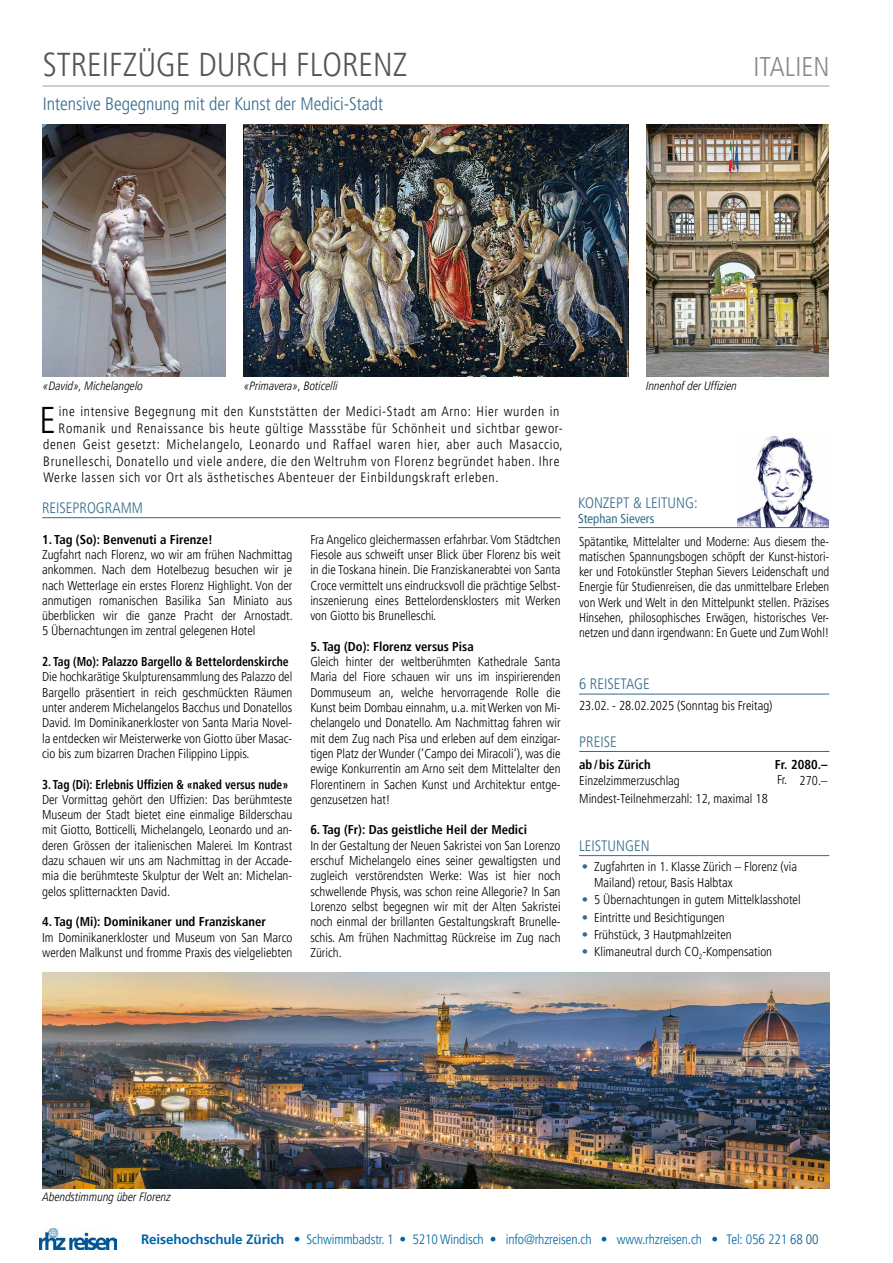
<style>
.page{position:relative;width:893px;height:1263px;background:#fff}
.page>*{position:absolute;margin:0;border:0;box-sizing:border-box;transform-origin:0 0}
.t1{font:300 condensed 37.2px "Frutiger LT Pro";color:#000}
.t2{font:300 condensed 33px "Frutiger LT Pro";color:#555756}
.t3{font:300 condensed 27px "Frutiger LT Pro";color:#878988}
.t4{font:300 condensed 18px "Frutiger LT Pro";color:#346b8a}
.t5{font:300 condensed 15px "Frutiger LT Pro";color:#346b8a}
.t6{font:300 condensed 13.5px "Frutiger LT Pro";letter-spacing:.05em;color:#000}
.t7{font:300 condensed 13.5px "Frutiger LT Pro";letter-spacing:-.01em;color:#0065a5}
.t8{font:300 condensed 12.75px/15.3px "Frutiger LT Pro";color:#000;text-align:justify}
.t9{font:700 condensed 12.75px "Frutiger LT Pro";color:#000}
.t10{font:700 condensed 12.75px "Frutiger LT Pro";color:#000;scale:.92 1}
.t11{font:700 condensed 12.75px "Frutiger LT Pro";color:#000;scale:.9 1}
.t12{font:condensed 12.75px "Frutiger LT Pro";color:#346b8a}
.t13{font:italic 300 condensed 12px "Frutiger LT Pro";color:#000}
.s1{color:#346b8a}
.s2{font-weight:700;font-stretch:normal}
.s3{color:#005072}
</style>
<div class="page">
<img style="left:40px;top:1228px;width:77px;height:21px">
<hr style="left:42px;top:517px;width:519px;height:1px;background:#346b8a">
<hr style="left:579px;top:855px;width:250px;height:1px;background:#346b8a">
<hr style="left:579px;top:694px;width:250px;height:1px;background:#346b8a">
<hr style="left:43px;top:86px;width:786px;height:1px;background:#9d9e9e">
<hr style="left:579px;top:751px;width:250px;height:1px;background:#346b8a">
<img style="left:244px;top:124px;width:384px;height:253px">
<img style="left:646px;top:124px;width:183px;height:253px">
<img style="left:43px;top:124px;width:183px;height:253px">
<img style="left:43px;top:972px;width:786px;height:216px">
<img style="left:738px;top:436px;width:90px;height:91px">
<hr style="left:578px;top:527px;width:250px;height:1px;background:#346b8a">
<h2 class="t2" style="left:43px;top:45px;width:366px">STREIFZÜGE DURCH FLORENZ</h2>
<h3 class="t3" style="left:753px;top:51px;width:77px">ITALIEN</h3>
<h3 class="t4" style="left:43px;top:94px;width:342px">Intensive Begegnung mit der Kunst der Medici-Stadt</h3>
<p class="t13" style="left:43px;top:379px;width:102px">«David», Michelangelo</p>
<p class="t13" style="left:244px;top:379px;width:96px">«Primavera», Boticelli</p>
<p class="t13" style="left:646px;top:379px;width:93px">Innenhof der Uffizien</p>
<h1 class="t1" style="left:40px;top:399px;width:18px">E</h1>
<p class="t6" style="left:59px;top:404px;width:502px">ine intensive Begegnung mit den Kunststätten der Medici-Stadt am Arno: Hier wurden in</p>
<p class="t6" style="left:59px;top:420px;width:506px">Romanik und Renaissance bis heute gültige Massstäbe für Schönheit und sichtbar gewor-</p>
<p class="t6" style="left:43px;top:437px;width:521px">denen Geist gesetzt: Michelangelo, Leonardo und Raffael waren hier, aber auch Masaccio,</p>
<p class="t6" style="left:43px;top:453px;width:518px">Brunelleschi, Donatello und viele andere, die den Weltruhm von Florenz begründet haben. Ihre</p>
<p class="t6" style="left:43px;top:470px;width:457px">Werke lassen sich vor Ort als ästhetisches Abenteuer der Einbildungskraft erleben.</p>
<p class="t5" style="left:42px;top:499px;width:102px">REISEPROGRAMM</p>
<p class="t9" style="left:42px;top:532px;width:172px">1. Tag (So): Benvenuti a Firenze!</p>
<p class="t8" style="left:42px;top:547px;width:252px">Zugfahrt nach Florenz, wo wir am frühen Nachmittag ankommen. Nach dem Hotelbezug besuchen wir je nach Wetterlage ein erstes Florenz Highlight. Von der anmutigen romanischen Basilika San Miniato aus überblicken wir die ganze Pracht der Arnostadt.<br>5 Übernachtungen im zentral gelegenen Hotel</p>
<p class="t10" style="left:42px;top:654px;width:269px">2. Tag (Mo): Palazzo Bargello &amp; Bettelordenskirche</p>
<p class="t8" style="left:42px;top:669px;width:252px">Die hochkarätige Skulpturensammlung des Palazzo del Bargello präsentiert in reich geschmückten Räumen unter anderem Michelangelos Bacchus und Donatellos David. Im Dominikanerkloster von Santa Maria Novel&shy;la entdecken wir Meisterwerke von Giotto über Masac&shy;cio bis zum bizarren Drachen Filippino Lippis.</p>
<p class="t11" style="left:42px;top:776px;width:275px">3. Tag (Di): Erlebnis Uffizien &amp; «naked versus nude»</p>
<p class="t8" style="left:42px;top:792px;width:252px">Der Vormittag gehört den Uffizien: Das berühmteste Museum der Stadt bietet eine einmalige Bilderschau mit Giotto, Botticelli, Michelangelo, Leonardo und an&shy;deren Grössen der italienischen Malerei. Im Kontrast dazu schauen wir uns am Nachmittag in der Accade&shy;mia die berühmteste Skulptur der Welt an: Michelan&shy;gelos splitternackten David.</p>
<p class="t9" style="left:42px;top:914px;width:225px">4. Tag (Mi): Dominikaner und Franziskaner</p>
<p class="t8" style="left:42px;top:929px;width:252px">Im Dominikanerkloster und Museum von San Marco werden Malkunst und fromme Praxis des vielgeliebten</p>
<p class="t8" style="left:310px;top:532px;width:252px">Fra Angelico gleichermassen erfahrbar. Vom Städtchen Fiesole aus schweift unser Blick über Florenz bis weit in die Toskana hinein. Die Franziskanerabtei von Santa Croce vermittelt uns eindrucksvoll die prächtige Selbst&shy;inszenierung eines Bettelordensklosters mit Werken von Giotto bis Brunelleschi.</p>
<p class="t9" style="left:310px;top:639px;width:165px">5. Tag (Do): Florenz versus Pisa</p>
<p class="t8" style="left:310px;top:654px;width:252px">Gleich hinter der weltberühmten Kathedrale Santa Maria del Fiore schauen wir uns im inspirierenden Dommuseum an, welche hervorragende Rolle die Kunst beim Dombau einnahm, u.a. mit Werken von Mi&shy;chelangelo und Donatello. Am Nachmittag fahren wir mit dem Zug nach Pisa und erleben auf dem einzigar&shy;tigen Platz der Wunder (’Campo dei Miracoli’), was die ewige Konkurrentin am Arno seit dem Mittelalter den Florentinern in Sachen Kunst und Architektur entge&shy;genzusetzen hat!</p>
<p class="t9" style="left:310px;top:822px;width:218px">6. Tag (Fr): Das geistliche Heil der Medici</p>
<p class="t8" style="left:310px;top:838px;width:252px">In der Gestaltung der Neuen Sakristei von San Lorenzo erschuf Michelangelo eines seiner gewaltigsten und zugleich verstörendsten Werke: Was ist hier noch schwellende Physis, was schon reine Allegorie? In San Lorenzo selbst begegnen wir mit der Alten Sakristei noch einmal der brillanten Gestaltungskraft Brunelle&shy;schis. Am frühen Nachmittag Rückreise im Zug nach Zürich.</p>
<p class="t5" style="left:578px;top:494px;width:121px">KONZEPT &amp; LEITUNG:</p>
<p class="t12" style="left:578px;top:511px;width:78px">Stephan Sievers</p>
<p class="t8" style="left:579px;top:534px;width:252px">Spätantike, Mittelalter und Moderne: Aus diesem the&shy;matischen Spannungsbogen schöpft der Kunst-histori&shy;ker und Fotokünstler Stephan Sievers Leidenschaft und Energie für Studienreisen, die das unmittelbare Erleben von Werk und Welt in den Mittelpunkt stellen. Präzises Hinsehen, philosophisches Erwägen, historisches Ver&shy;netzen und dann irgendwann: En Guete und Zum Wohl!</p>
<p class="t5" style="left:579px;top:676px;width:72px">6 REISETAGE</p>
<p class="t8" style="left:579px;top:698px;width:195px">23.02. - 28.02.2025 (Sonntag bis Freitag)</p>
<p class="t5" style="left:579px;top:733px;width:39px">PREISE</p>
<p class="t9" style="left:579px;top:757px;width:73px">ab/bis Zürich</p>
<p class="t8" style="left:579px;top:771px;width:190px;line-height:18px">Einzelzimmerzuschlag<br>Mindest-Teilnehmerzahl: 12, maximal 18</p>
<p class="t9" style="left:775px;top:757px;width:54px">Fr. 2080.–</p>
<p class="t8" style="left:800px;top:773px;width:29px">270.–</p>
<p class="t8" style="left:777px;top:772px;width:12px">Fr.</p>
<p class="t5" style="left:579px;top:837px;width:72px">LEISTUNGEN</p>
<p class="t8" style="left:594px;top:859px;width:204px;text-indent:-12px"><span class="s1">•</span> Zugfahrten in 1. Klasse Zürich – Florenz (via<br>Mailand) retour, Basis Halbtax</p>
<p class="t8" style="left:582px;top:892px;width:220px"><span class="s1">•</span> 5 Übernachtungen in gutem Mittelklasshotel</p>
<p class="t8" style="left:582px;top:910px;width:145px"><span class="s1">•</span> Eintritte und Besichtigungen</p>
<p class="t8" style="left:582px;top:927px;width:151px"><span class="s1">•</span> Frühstück, 3 Hautpmahlzeiten</p>
<p class="t8" style="left:582px;top:944px;width:192px"><span class="s1">•</span> Klimaneutral durch CO<sub>2</sub>-Kompensation</p>
<p class="t13" style="left:43px;top:1190px;width:130px">Abendstimmung über Florenz</p>
<p class="t7" style="left:141px;top:1231px;width:679px"><span class="s2">Reisehochschule Zürich</span> • Schwimmbadstr. 1 • 5210 Windisch • info@rhzreisen.ch • www.rhzreisen.ch • Tel: 056 221 68 <span class="s3">00</span></p>
</div>
